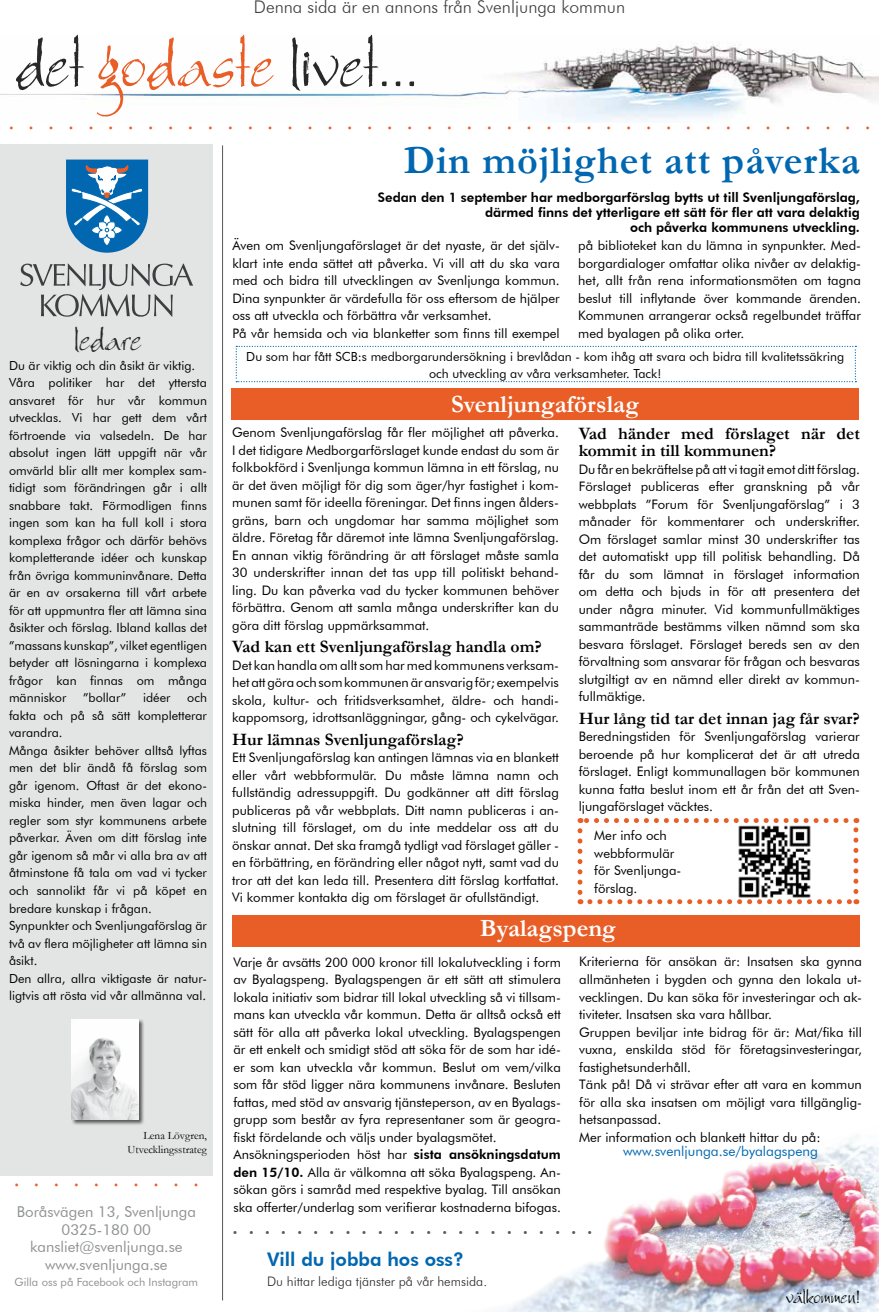
<style>
.page{position:relative;width:879px;height:1312px;background:#fff}
.page>*{position:absolute;margin:0;border:0;box-sizing:border-box;transform-origin:0 0}
.t1{font:65px "Bergell Let Plain";letter-spacing:.005em;color:#282829}
.t2{font:700 40px "Garamond";letter-spacing:.025em;color:#0067b0}
.t3{font:31.25px "Bergell Let Plain";color:#282829}
.t4{font:700 25px "Garamond";color:#fff}
.t5{font:22.5px "Futura BT";color:#e95e27}
.t6{font:800 18.75px "Futura BT";color:#0067b0}
.t7{font:18.75px "Bergell Let Plain";color:#000}
.t8{font:700 17.5px/17.5px "Garamond";color:#000}
.t9{font:300 17.5px "Futura BT";color:#3e3d40}
.t10{font:800 17.5px "Futura BT";color:#58585a}
.t11{font:15px/17.5px "Futura BT";color:#8f9193;text-align:center}
.t12{font:13.75px "Futura BT";color:#0067b0}
.t13{font:13.12px/17.5px "Futura BT";color:#000;text-align:justify}
.t14{font:800 13.12px/15px "Futura BT";color:#000;text-align:right}
.t15{font:300 13.12px "Futura BT";color:#282829}
.t16{font:12.5px/17.5px "Futura BT";color:#000}
.t17{font:11.25px "Futura BT";color:#8f9193}
.t18{font:11.25px/13.8px "Garamond";color:#000;text-align:right}
.s1{color:#e95e27}
.s2{font-size:60px}
.s3{font-weight:800}
</style>
<div class="page">
<svg style="left:236px;top:346px;width:620px;height:36px"></svg>
<img style="left:735px;top:822px;width:76px;height:76px">
<div style="left:0;top:145px;width:213px;height:1030px;background:#e3e4e4"></div>
<img style="left:0;top:41px;width:879px;height:80px">
<svg style="left:20px;top:263px;width:173px;height:53px"></svg>
<svg style="left:66px;top:159px;width:82px;height:94px"></svg>
<hr style="left:222px;top:145px;width:1px;height:1155px;background:#58585a">
<img style="left:553px;top:1136px;width:326px;height:145px">
<div style="left:233px;top:914px;width:627px;height:32px;background:#e95e27"></div>
<div style="left:231px;top:388px;width:628px;height:32px;background:#e95e27"></div>
<svg style="left:577px;top:830px;width:5px;height:74px"></svg>
<svg style="left:590px;top:899px;width:267px;height:5px"></svg>
<svg style="left:853px;top:818px;width:5px;height:73px"></svg>
<svg style="left:580px;top:818px;width:266px;height:4px"></svg>
<div style="left:71px;top:1018px;width:74px;height:107px;background:#282829;opacity:.75"></div>
<img style="left:72px;top:1019px;width:66px;height:100px">
<h3 class="t9" style="left:254px;top:-3px;width:373px">Denna sida är en annons från Svenljunga kommun</h3>
<h1 class="t1" style="left:16px;top:26px;width:404px">det <span class="s1">godaste</span> livet<span class="s2">...</span></h1>
<h3 class="t5" style="left:8px;top:108px;width:864px">. . . . . . . . . . . . . . . . . . . . . . . . . . . . . . . . . . . . . . . . . . . .</h3>
<h2 class="t2" style="left:404px;top:133px;width:458px">Din möjlighet att påverka</h2>
<h3 class="t3" style="left:74px;top:320px;width:69px">ledare</h3>
<p class="t16" style="left:9px;top:356px;width:199px">Du är viktig och din åsikt är viktig.<br>Våra politiker har det yttersta ansvaret för hur vår kommun utvecklas. Vi har gett dem vårt förtroende via valsedeln. De har absolut ingen lätt uppgift när vår omvärld blir allt mer komplex sam&shy;tidigt som förändringen går i allt snabbare takt. Förmodligen finns ingen som kan ha full koll i stora komplexa frågor och därför behövs kompletterande idéer och kunskap från övriga kommuninvånare. Detta är en av orsakerna till vårt arbete för att uppmuntra fler att lämna sina åsikter och förslag. Ibland kallas det ”massans kunskap”, vilket egentligen betyder att lösningarna i komplexa frågor kan finnas om många människor</p>
<p class="t16" style="left:9px;top:689px;width:199px;text-indent:178px">och fakta och på så sätt kompletterar varandra.<br>Många åsikter behöver alltså lyftas men det blir ändå få förslag som går igenom. Oftast är det ekono&shy;miska hinder, men även lagar och regler som styr kommunens arbete påverkar. Även om ditt förslag inte går igenom så mår vi alla bra av att åtminstone få tala om vad vi tycker och sannolikt får vi på köpet en bredare kunskap i frågan.<br>Synpunkter och Svenljungaförslag är två av flera möjligheter att lämna sin åsikt.<br>Den allra, allra viktigaste är natur&shy;ligtvis att rösta vid vår allmänna val.</p>
<p class="t16" style="left:83px;top:689px;width:45px">”bollar”</p>
<p class="t16" style="left:143px;top:689px;width:29px">idéer</p>
<p class="t18" style="left:127px;top:1127px;width:81px">Lena Lövgren,<br>Utvecklingsstrateg</p>
<h3 class="t5" style="left:13px;top:1163px;width:187px">. . . . . . . . . .</h3>
<p class="t11" style="left:17px;top:1202px;width:181px">Boråsvägen 13, Svenljunga<br>0325-180 00 kansliet@svenljunga.se www.svenljunga.se</p>
<p class="t17" style="left:15px;top:1274px;width:185px">Gilla oss på Facebook och Instagram</p>
<p class="t14" style="left:378px;top:190px;width:483px">Sedan den 1 september har medborgarförslag bytts ut till Svenljungaförslag, därmed finns det ytterligare ett sätt för fler att vara delaktig<br>och påverka kommunens utveckling.</p>
<p class="t13" style="left:232px;top:236px;width:329px;text-align:left">Även om Svenljungaförslaget är det nyaste, är det själv&shy;klart inte enda sättet att påverka. Vi vill att du ska vara med och bidra till utvecklingen av Svenljunga kommun.<br>Dina synpunkter är värdefulla för oss eftersom de hjälper oss att utveckla och förbättra vår verksamhet.<br>På vår hemsida och via blanketter som finns till exempel</p>
<p class="t13" style="left:578px;top:236px;width:284px">på biblioteket kan du lämna in synpunkter. Med&shy;borgardialoger omfattar olika nivåer av delaktig&shy;het, allt från rena informationsmöten om tagna beslut till inflytande över kommande ärenden.<br>Kommunen arrangerar också regelbundet träffar med byalagen på olika orter.</p>
<p class="t16" style="left:246px;top:347px;width:599px;text-align:center">Du som har fått SCB:s medborgarundersökning i brevlådan - kom ihåg att svara och bidra till kvalitetssäkring och utveckling av våra verksamheter. Tack!</p>
<h3 class="t4" style="left:451px;top:387px;width:189px">Svenljungaförslag</h3>
<p class="t13" style="left:232px;top:423px;width:328px">Genom Svenljungaförslag får fler möjlighet att påverka.<br>I det tidigare Medborgarförslaget kunde endast du som är folkbokförd i Svenljunga kommun lämna in ett förslag, nu är det även möjligt för dig som äger/hyr fastighet i kom&shy;munen samt för ideella föreningar. Det finns ingen ålders&shy;gräns, barn och ungdomar har samma möjlighet som äldre. Företag får däremot inte lämna Svenljungaförslag.<br>En annan viktig förändring är att förslaget måste samla 30 underskrifter innan det tas upp till politiskt behand&shy;ling. Du kan påverka vad du tycker kommunen behöver förbättra. Genom att samla många underskrifter kan du göra ditt förslag uppmärksammat.</p>
<h3 class="t8" style="left:232px;top:638px;width:311px">Vad kan ett Svenljungaförslag handla om?</h3>
<p class="t13" style="left:232px;top:656px;width:328px">Det kan handla om allt som har med kommunens verksam&shy;het att göra och som kommunen är ansvarig för; exempelvis skola, kultur- och fritidsverksamhet, äldre- och handi&shy;kappomsorg, idrottsanläggningar, gång- och cykelvägar.</p>
<h3 class="t8" style="left:232px;top:730px;width:233px">Hur lämnas Svenljungaförslag?</h3>
<p class="t13" style="left:232px;top:748px;width:328px">Ett Svenljungaförslag kan antingen lämnas via en blankett eller vårt webbformulär. Du måste lämna namn och fullständig adressuppgift. Du godkänner att ditt förslag publiceras på vår webbplats. Ditt namn publiceras i an&shy;slutning till förslaget, om du inte meddelar oss att du önskar annat. Det ska framgå tydligt vad förslaget gäller - en förbättring, en förändring eller något nytt, samt vad du tror att det kan leda till. Presentera ditt förslag kortfattat.<br>Vi kommer kontakta dig om förslaget är ofullständigt.</p>
<h3 class="t8" style="left:579px;top:424px;width:283px">Vad händer med förslaget när det kommit in till kommunen?</h3>
<p class="t13" style="left:579px;top:460px;width:283px">Du får en bekräftelse på att vi tagit emot ditt förslag.<br>Förslaget publiceras efter granskning på vår webbplats ”Forum för Svenljungaförslag” i 3 månader för kommentarer och underskrifter.<br>Om förslaget samlar minst 30 underskrifter tas det automatiskt upp till politisk behandling. Då får du som lämnat in förslaget information om detta och bjuds in för att presentera det under några minuter. Vid kommunfullmäktiges sammanträde bestämms vilken nämnd som ska besvara förslaget. Förslaget bereds sen av den förvaltning som ansvarar för frågan och besvaras slutgiltigt av en nämnd eller direkt av kommun&shy;fullmäktige.</p>
<h3 class="t8" style="left:579px;top:709px;width:283px">Hur lång tid tar det innan jag får svar?</h3>
<p class="t13" style="left:579px;top:727px;width:283px">Beredningstiden för Svenljungaförslag varierar beroende på hur komplicerat det är att utreda förslaget. Enligt kommunallagen bör kommunen kunna fatta beslut inom ett år från det att Sven&shy;ljungaförslaget väcktes.</p>
<p class="t13" style="left:594px;top:826px;width:89px;text-align:left">Mer info och webbformulär för Svenljunga&shy;förslag.</p>
<h3 class="t4" style="left:480px;top:911px;width:137px">Byalagspeng</h3>
<p class="t13" style="left:233px;top:952px;width:329px;text-align:left">Varje år avsätts 200 000 kronor till lokalutveckling i form av Byalagspeng. Byalagspengen är ett sätt att stimulera lokala initiativ som bidrar till lokal utveckling så vi tillsam&shy;mans kan utveckla vår kommun. Detta är alltså också ett sätt för alla att påverka lokal utveckling. Byalagspengen är ett enkelt och smidigt stöd att söka för de som har idé&shy;er som kan utveckla vår kommun. Beslut om vem/vilka som får stöd ligger nära kommunens invånare. Besluten fattas, med stöd av ansvarig tjänsteperson, av en Byalags&shy;grupp som består av fyra representaner som är geogra&shy;fiskt fördelande och väljs under byalagsmötet.<br>Ansökningsperioden höst har <span class="s3">sista ansökningsdatum den 15/10.</span> Alla är välkomna att söka Byalagspeng. An&shy;sökan görs i samråd med respektive byalag. Till ansökan ska offerter/underlag som verifierar kostnaderna bifogas.</p>
<p class="t13" style="left:579px;top:952px;width:284px;text-align:left">Kriterierna för ansökan är: Insatsen ska gynna allmänheten i bygden och gynna den lokala ut&shy;vecklingen. Du kan söka för investeringar och ak&shy;tiviteter. Insatsen ska vara hållbar.<br>Gruppen beviljar inte bidrag för är: Mat/fika till vuxna, enskilda stöd för företagsinvesteringar, fastighetsunderhåll.<br>Tänk på! Då vi strävar efter att vara en kommun för alla ska insatsen om möjligt vara tillgänglig&shy;hetsanpassad.<br>Mer information och blankett hittar du på:</p>
<p class="t12" style="left:623px;top:1142px;width:196px">www.svenljunga.se/byalagspeng</p>
<h3 class="t10" style="left:233px;top:1216px;width:361px">. . . . . . . . . . . . . . . . . . . . . . .</h3>
<h3 class="t6" style="left:267px;top:1247px;width:199px">Vill du jobba hos oss?</h3>
<p class="t15" style="left:267px;top:1273px;width:222px">Du hittar lediga tjänster på vår hemsida.</p>
<h3 class="t7" style="left:786px;top:1284px;width:76px">välkommen!</h3>
</div>
